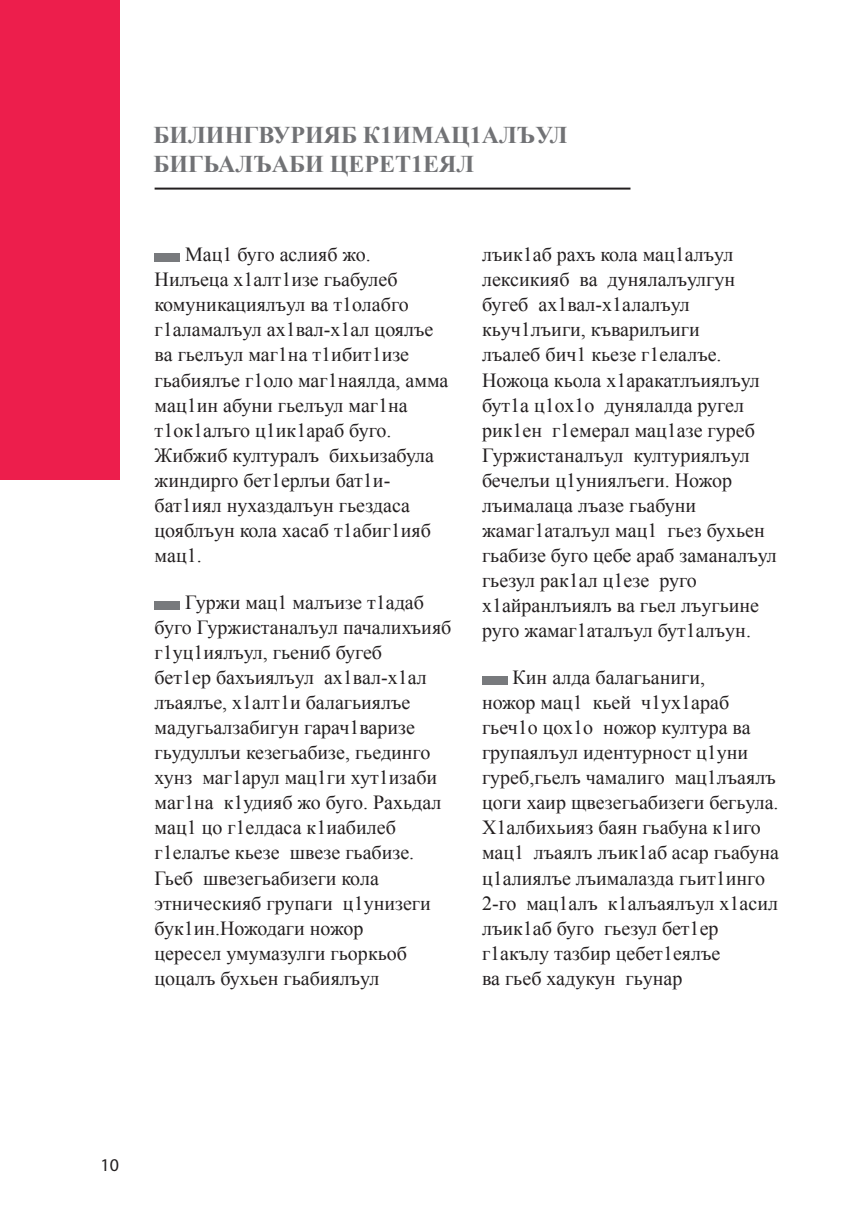
<style>
.page{position:relative;width:851px;height:1214px;background:#fff}
.page>*{position:absolute;margin:0;border:0;box-sizing:border-box;transform-origin:0 0}
.t1{font:700 24px/28.8px "Times New Roman";color:#717275}
.t2{font:20px/25px "Times New Roman";color:#231f20}
.t3{font:18px "Myriad Pro";color:#231f20}
</style>
<div class="page">
<div style="left:154px;top:253px;width:26px;height:8px;background:#787a7d"></div>
<div style="left:154px;top:600px;width:26px;height:9px;background:#787a7d"></div>
<div style="left:482px;top:675px;width:25px;height:9px;background:#787a7d"></div>
<hr style="left:154px;top:187px;width:476px;height:2px;background:#231f20">
<div style="left:0;top:0;width:119px;height:479px;background:#ed1e4c"></div>
<p class="t1" style="left:153px;top:120px;width:415px">Билингвурияб к1имац1алъул бигьалъаби церет1еял</p>
<p class="t2" style="left:154px;top:242px;width:295px;text-indent:31px">Мац1 буго аслияб жо.<br>Нилъеца х1алт1изе гьабулеб комуникациялъул ва т1олабго г1аламалъул ах1вал-х1ал цоялъе ва гьелъул маг1на т1ибит1изе гьабиялъе г1оло маг1наялда, амма мац1ин абуни гьелъул маг1на т1ок1алъго ц1ик1араб буго.<br>Жибжиб културалъ бихьизабула жиндирго бет1ерлъи бат1и&shy;бат1иял нухаздалъун гьездаса цояблъун кола хасаб т1абиг1ияб мац1.</p>
<p class="t2" style="left:154px;top:589px;width:298px;text-indent:31px">Гуржи мац1 малъизе т1адаб буго Гуржистаналъул пачалихъияб г1уц1иялъул, гьениб бугеб<br>бет1ер бахъиялъул ах1вал-х1ал лъаялъе, х1алт1и балагьиялъе мадугьалзабигун гарач1варизе гьудуллъи кезегьабизе, гьединго хунз маг1арул мац1ги хут1изаби маг1на к1удияб жо буго. Рахьдал мац1 цо г1елдаса к1иабилеб г1елалъе кьезе швезе гьабизе.<br>Гьеб швезегьабизеги кола этническияб групаги ц1унизеги бук1ин.Ножодаги ножор<br>цересел умумазулги гьоркьоб цоцалъ бухьен гьабиялъул</p>
<p class="t2" style="left:482px;top:242px;width:296px">лъик1аб рахъ кола мац1алъул лексикияб ва дунялалъулгун бугеб ах1вал-х1алалъул кьуч1лъиги, къварилъиги<br>лъалеб бич1 кьезе г1елалъе.<br>Ножоца кьола х1аракатлъиялъул бут1а ц1ох1о дунялалда ругел рик1ен г1емерал мац1азе гуреб<br>Гуржистаналъул културиялъул бечелъи ц1униялъеги. Ножор лъималаца лъазе гьабуни жамаг1аталъул мац1 гьез бухьен гьабизе буго цебе араб заманалъул гьезул рак1ал ц1езе руго х1айранлъиялъ ва гьел лъугьине руго жамаг1аталъул бут1алъун.</p>
<p class="t2" style="left:482px;top:664px;width:298px;text-indent:31px">Кин алда балагьаниги,<br>ножор мац1 кьей ч1ух1араб гьеч1о цох1о ножор култура ва групаялъул идентурност ц1уни гуреб,гьелъ чамалиго мац1лъаялъ цоги хаир щвезегьабизеги бегьула.<br>Х1албихьияз баян гьабуна к1иго мац1 лъаялъ лъик1аб асар гьабуна ц1алиялъе лъималазда гьит1инго<br>2-го мац1алъ к1алъаялъул х1асил лъик1аб буго гьезул бет1ер г1акълу тазбир цебет1еялъе<br>ва гьеб хадукун гьунар</p>
<p class="t3" style="left:101px;top:1153px;width:20px">10</p>
</div>
